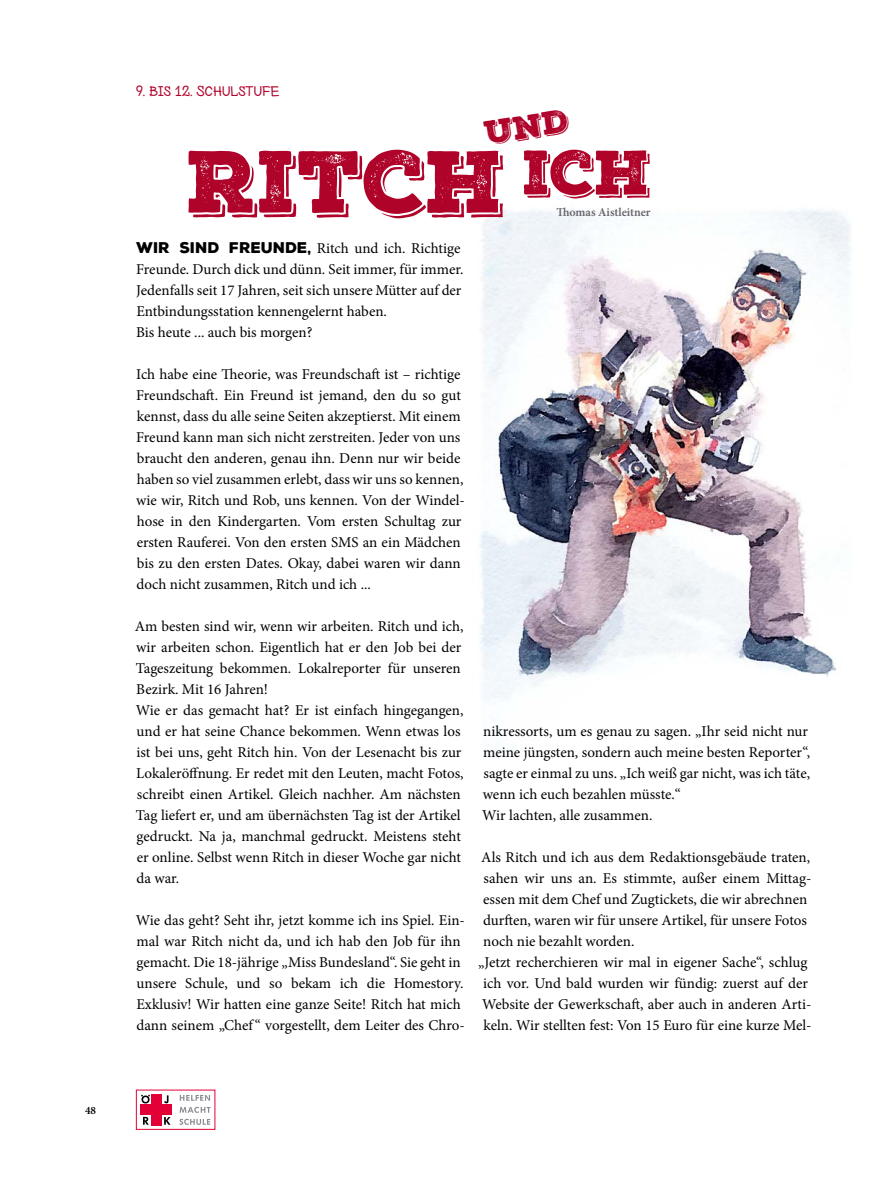
<style>
.page{position:relative;width:893px;height:1191px;background:#fff}
.page>*{position:absolute;margin:0;border:0;box-sizing:border-box;transform-origin:0 0}
.t1{font:85.05px "Nexa Rust Slab Black Shadow 01";color:#af032a}
.t2{font:60.6px "Nexa Rust Slab Black Shadow 01";color:#af032a}
.t3{font:15px/21px "Minion Pro";color:#000}
.t4{font:expanded 15px "Nexa Rust Handmade";color:#af032a}
.t5{font:600 12px "Minion Pro";color:#626267}
.t6{font:600 11.25px "Minion Pro";color:#000}
.s1{font-family:"Nexa Rust Sans";font-weight:900}
</style>
<div class="page">
<svg style="left:141px;top:1094px;width:9px;height:9px"></svg>
<svg style="left:164px;top:1095px;width:5px;height:8px"></svg>
<div style="left:151px;top:1094px;width:10px;height:10px;background:#e30037"></div>
<div style="left:141px;top:1104px;width:10px;height:11px;background:#e30037"></div>
<div style="left:151px;top:1104px;width:10px;height:11px;background:#e30037"></div>
<div style="left:161px;top:1104px;width:11px;height:11px;background:#e30037"></div>
<svg style="left:143px;top:1116px;width:6px;height:8px"></svg>
<svg style="left:164px;top:1117px;width:7px;height:7px"></svg>
<div style="left:151px;top:1115px;width:10px;height:10px;background:#e30037"></div>
<svg style="left:179px;top:1118px;width:31px;height:7px"></svg>
<svg style="left:180px;top:1106px;width:30px;height:6px"></svg>
<svg style="left:180px;top:1095px;width:30px;height:5px"></svg>
<img style="left:479px;top:209px;width:371px;height:491px">
<p class="t6" style="left:85px;top:1102px;width:13px">48</p>
<p class="t4" style="left:136px;top:83px;width:145px">9. BIS 12. SCHULSTUFE</p>
<h2 class="t2" style="left:523px;top:131px;width:129px">ich</h2>
<h1 class="t1" style="left:187px;top:124px;width:319px">Ritch</h1>
<p class="t3" style="left:136px;top:238px;width:329px"><span class="s1">WIR SIND FREUNDE,</span> Ritch und ich. Richtige Freunde. Durch dick und dünn. Seit immer, für immer.<br>Jedenfalls seit 17 Jahren, seit sich unsere Mütter auf der Entbindungsstation kennengelernt haben.<br>Bis heute ... auch bis morgen?</p>
<p class="t3" style="left:136px;top:364px;width:330px">Ich habe eine Theorie, was Freundschaft ist – richtige Freundschaft. Ein Freund ist jemand, den du so gut kennst, dass du alle seine Seiten akzeptierst. Mit einem Freund kann man sich nicht zerstreiten. Jeder von uns braucht den anderen, genau ihn. Denn nur wir beide haben so viel zusammen erlebt, dass wir uns so kennen, wie wir, Ritch und Rob, uns kennen. Von der Windel&shy;hose in den Kindergarten. Vom ersten Schultag zur ersten Rauferei. Von den ersten SMS an ein Mädchen bis zu den ersten Dates. Okay, dabei waren wir dann doch nicht zusammen, Ritch und ich ...</p>
<p class="t3" style="left:135px;top:616px;width:330px">Am besten sind wir, wenn wir arbeiten. Ritch und ich, wir arbeiten schon. Eigentlich hat er den Job bei der Tageszeitung bekommen. Lokalreporter für unseren Bezirk. Mit 16 Jahren!<br>Wie er das gemacht hat? Er ist einfach hingegangen, und er hat seine Chance bekommen. Wenn etwas los ist bei uns, geht Ritch hin. Von der Lesenacht bis zur Lokaleröffnung. Er redet mit den Leuten, macht Fotos, schreibt einen Artikel. Gleich nachher. Am nächsten Tag liefert er, und am übernächsten Tag ist der Artikel gedruckt. Na ja, manchmal gedruckt. Meistens steht er online. Selbst wenn Ritch in dieser Woche gar nicht da war.</p>
<p class="t3" style="left:136px;top:910px;width:331px">Wie das geht? Seht ihr, jetzt komme ich ins Spiel. Ein&shy;mal war Ritch nicht da, und ich hab den Job für ihn gemacht. Die 18-jährige „Miss Bundesland“. Sie geht in unsere Schule, und so bekam ich die Homestory.<br>Exklusiv! Wir hatten eine ganze Seite! Ritch hat mich dann seinem „Chef “ vorgestellt, dem Leiter des Chro-</p>
<p class="t5" style="left:556px;top:204px;width:96px">Thomas Aistleitner</p>
<p class="t3" style="left:482px;top:721px;width:329px">nikressorts, um es genau zu sagen. „Ihr seid nicht nur meine jüngsten, sondern auch meine besten Reporter“, sagte er einmal zu uns. „Ich weiß gar nicht, was ich täte, wenn ich euch bezahlen müsste.“<br>Wir lachten, alle zusammen.</p>
<p class="t3" style="left:481px;top:847px;width:330px">Als Ritch und ich aus dem Redaktionsgebäude traten,</p>
<p class="t3" style="left:483px;top:868px;width:328px">sahen wir uns an. Es stimmte, außer einem Mittag-</p>
<p class="t3" style="left:483px;top:889px;width:326px">essen mit dem Chef und Zugtickets, die wir abrechnen</p>
<p class="t3" style="left:483px;top:910px;width:326px">durften, waren wir für unsere Artikel, für unsere Fotos</p>
<p class="t3" style="left:483px;top:931px;width:153px">noch nie bezahlt worden.</p>
<p class="t3" style="left:478px;top:952px;width:331px">„Jetzt recherchieren wir mal in eigener Sache“, schlug</p>
<p class="t3" style="left:483px;top:973px;width:326px">ich vor. Und bald wurden wir fündig: zuerst auf der</p>
<p class="t3" style="left:482px;top:994px;width:331px">Website der Gewerkschaft, aber auch in anderen Arti-</p>
<p class="t3" style="left:483px;top:1015px;width:330px">keln. Wir stellten fest: Von 15 Euro für eine kurze Mel-</p>
</div>
